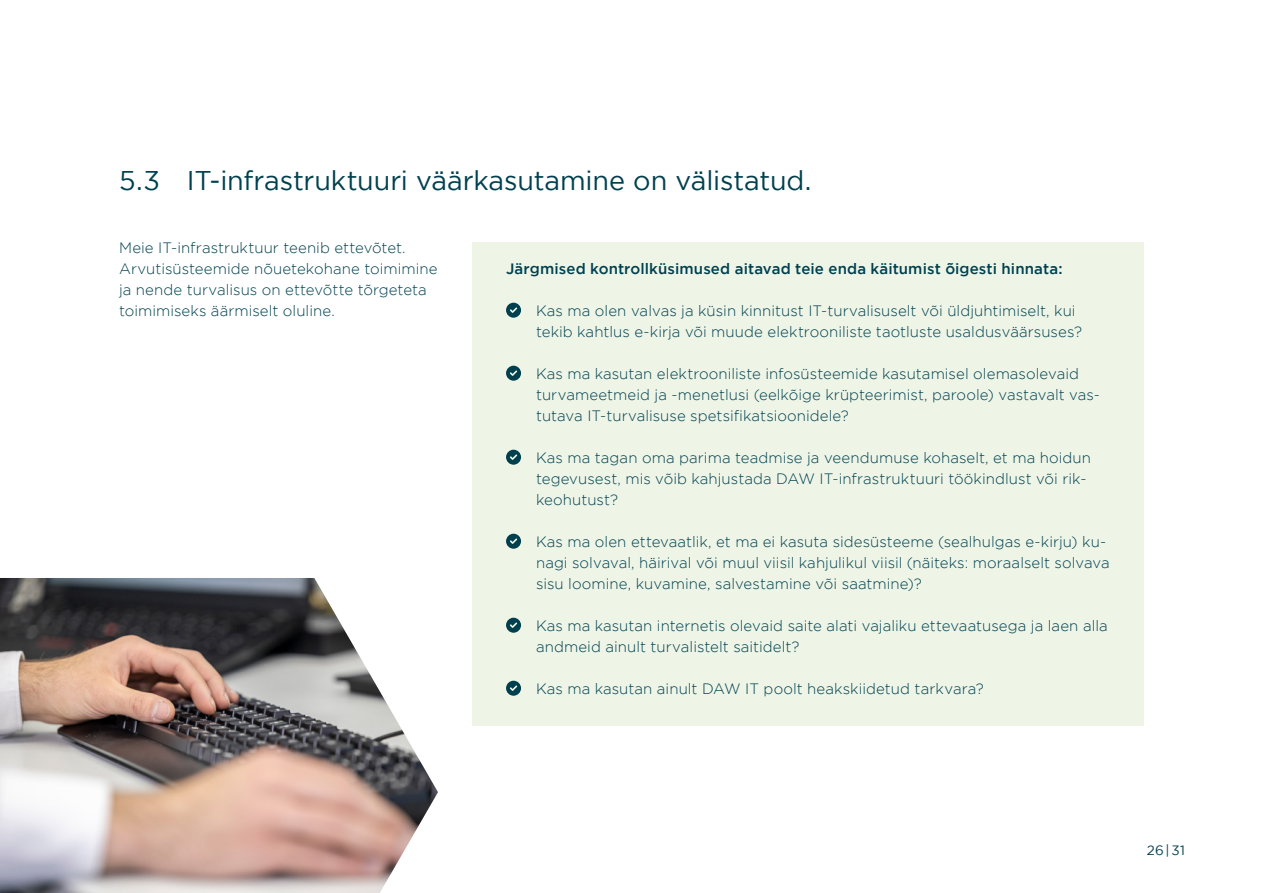
<style>
.page{position:relative;width:1263px;height:893px;background:#fff}
.page>*{position:absolute;margin:0;border:0;box-sizing:border-box;transform-origin:0 0}
.t1{font:27px "Gotham";letter-spacing:-.005em;color:#00404e}
.t2{font:300 15px/21px "Gotham";color:#00404e}
.t3{font:500 15px "Gotham";letter-spacing:.005em;color:#00404e}
.t4{font:13.5px "Gotham";color:#00404e}
</style>
<div class="page">
<div style="left:472px;top:242px;width:672px;height:483px;background:#eef5e7"></div>
<svg style="left:506px;top:303px;width:15px;height:15px"></svg>
<svg style="left:506px;top:366px;width:15px;height:15px"></svg>
<svg style="left:506px;top:450px;width:15px;height:15px"></svg>
<svg style="left:506px;top:534px;width:15px;height:15px"></svg>
<svg style="left:506px;top:618px;width:15px;height:15px"></svg>
<svg style="left:506px;top:681px;width:15px;height:15px"></svg>
<img style="left:0;top:578px;width:438px;height:315px">
<h1 class="t1" style="left:119px;top:165px;width:694px">5.3 IT-infrastruktuuri väärkasutamine on välistatud.</h1>
<p class="t2" style="left:119px;top:237px;width:320px">Meie IT-infrastruktuur teenib ettevõtet.<br>Arvutisüsteemide nõuetekohane toimimine ja nende turvalisus on ettevõtte tõrgeteta toimimiseks äärmiselt oluline.</p>
<p class="t3" style="left:506px;top:260px;width:558px">Järgmised kontrollküsimused aitavad teie enda käitumist õigesti hinnata:</p>
<p class="t2" style="left:536px;top:300px;width:547px">Kas ma olen valvas ja küsin kinnitust IT-turvalisuselt või üldjuhtimiselt, kui tekib kahtlus e-kirja või muude elektrooniliste taotluste usaldusväärsuses?</p>
<p class="t2" style="left:536px;top:363px;width:565px">Kas ma kasutan elektrooniliste infosüsteemide kasutamisel olemasolevaid turvameetmeid ja -menetlusi (eelkõige krüpteerimist, paroole) vastavalt vas&shy;tutava IT-turvalisuse spetsifikatsioonidele?</p>
<p class="t2" style="left:536px;top:447px;width:556px">Kas ma tagan oma parima teadmise ja veendumuse kohaselt, et ma hoidun tegevusest, mis võib kahjustada DAW IT-infrastruktuuri töökindlust või rik&shy;keohutust?</p>
<p class="t2" style="left:536px;top:531px;width:575px">Kas ma olen ettevaatlik, et ma ei kasuta sidesüsteeme (sealhulgas e-kirju) ku&shy;nagi solvaval, häirival või muul viisil kahjulikul viisil (näiteks: moraalselt solvava sisu loomine, kuvamine, salvestamine või saatmine)?</p>
<p class="t2" style="left:536px;top:615px;width:573px">Kas ma kasutan internetis olevaid saite alati vajaliku ettevaatusega ja laen alla andmeid ainult turvalistelt saitidelt?</p>
<p class="t2" style="left:536px;top:678px;width:449px">Kas ma kasutan ainult DAW IT poolt heakskiidetud tarkvara?</p>
<p class="t4" style="left:1147px;top:843px;width:39px">26|31</p>
</div>
